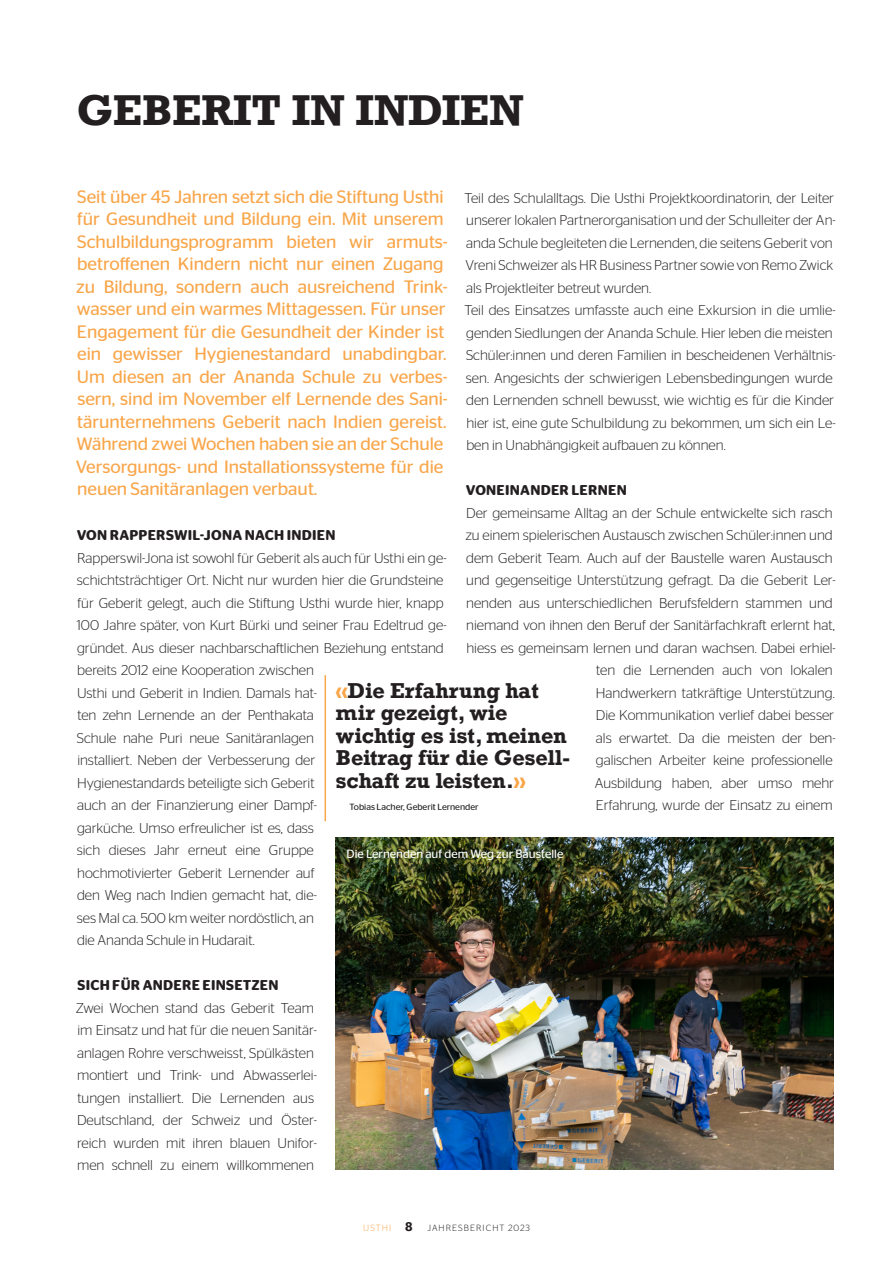
<style>
.page{position:relative;width:893px;height:1263px;background:#fff}
.page>*{position:absolute;margin:0;border:0;box-sizing:border-box;transform-origin:0 0}
.Headline{font:700 40.5px "Rockwell";color:#231f20}
.Zitat{font:700 20.25px/22.5px "Rockwell";color:#231f20}
.t1{font:18px/22.5px "Stag Sans Round";color:#f9a64a}
.Editorial_lauftext{font:300 14.25px/22.5px "Stag Sans Round";color:#231f20}
.Editorial_lauftext-2{font:600 14.25px "Stag Sans Round";letter-spacing:.02em;color:#231f20}
.Bildlegenden{font:12px "Stag Sans Round";color:#fff}
.Zitat-2{font:9px "Stag Sans Round";color:#231f20}
.t2{font:300 9px "Stag Sans Round";letter-spacing:.12em;color:#231f20}
.s1{color:#f9a64a}
.s2{font-family:"Rockwell";font-weight:700;font-size:12px}
</style>
<div class="page">
<hr style="left:325px;top:675px;width:1px;height:146px;background:#f9a64a">
<img style="left:336px;top:838px;width:497px;height:331px">
<p class="Headline" style="left:77px;top:84px;width:449px">GEBERIT IN INDIEN</p>
<p class="t1" style="left:76px;top:185px;width:373px">Seit über 45 Jahren setzt sich die Stiftung Usthi für Gesundheit und Bildung ein. Mit unserem Schulbildungsprogramm bieten wir armuts&shy;betroffenen Kindern nicht nur einen Zugang zu Bildung, sondern auch ausreichend Trink&shy;wasser und ein warmes Mittagessen. Für unser Engagement für die Gesundheit der Kinder ist ein gewisser Hygienestandard unabdingbar.<br>Um diesen an der Ananda Schule zu verbes&shy;sern, sind im November elf Lernende des Sani&shy;tärunternehmens Geberit nach Indien gereist.<br>Während zwei Wochen haben sie an der Schule Versorgungs- und Installationssysteme für die neuen Sanitäranlagen verbaut.</p>
<p class="Editorial_lauftext-2" style="left:77px;top:527px;width:260px">VON RAPPERSWIL-JONA NACH INDIEN</p>
<p class="Editorial_lauftext" style="left:77px;top:546px;width:371px">Rapperswil-Jona ist sowohl für Geberit als auch für Usthi ein ge&shy;schichtsträchtiger Ort. Nicht nur wurden hier die Grundsteine für Geberit gelegt, auch die Stiftung Usthi wurde hier, knapp 100 Jahre später, von Kurt Bürki und seiner Frau Edeltrud ge&shy;gründet. Aus dieser nachbarschaftlichen Beziehung entstand bereits 2012 eine Kooperation zwischen<br>Usthi und Geberit in Indien. Damals hat-<br>ten zehn Lernende an der Penthakata<br>Schule nahe Puri neue Sanitäranlagen<br>installiert. Neben der Verbesserung der<br>Hygienestandards beteiligte sich Geberit<br>auch an der Finanzierung einer Dampf-<br>garküche. Umso erfreulicher ist es, dass<br>sich dieses Jahr erneut eine Gruppe<br>hochmotivierter Geberit Lernender auf<br>den Weg nach Indien gemacht hat, die-<br>ses Mal ca. 500 km weiter nordöstlich, an<br>die Ananda Schule in Hudarait.</p>
<p class="Editorial_lauftext-2" style="left:78px;top:977px;width:203px">SICH FÜR ANDERE EINSETZEN</p>
<p class="Editorial_lauftext" style="left:76px;top:996px;width:242px">Zwei Wochen stand das Geberit Team im Einsatz und hat für die neuen Sanitär&shy;anlagen Rohre verschweisst, Spülkästen montiert und Trink- und Abwasserlei&shy;tungen installiert. Die Lernenden aus Deutschland, der Schweiz und Öster&shy;reich wurden mit ihren blauen Unifor&shy;men schnell zu einem willkommenen</p>
<p class="Editorial_lauftext" style="left:464px;top:186px;width:373px">Teil des Schulalltags. Die Usthi Projektkoordinatorin, der Leiter unserer lokalen Partnerorganisation und der Schulleiter der An&shy;anda Schule begleiteten die Lernenden, die seitens Geberit von Vreni Schweizer als HR Business Partner sowie von Remo Zwick als Projektleiter betreut wurden.</p>
<p class="Editorial_lauftext" style="left:464px;top:299px;width:373px">Teil des Einsatzes umfasste auch eine Exkursion in die umlie&shy;genden Siedlungen der Ananda Schule. Hier leben die meisten Schüler:innen und deren Familien in bescheidenen Verhältnis&shy;sen. Angesichts der schwierigen Lebensbedingungen wurde den Lernenden schnell bewusst, wie wichtig es für die Kinder hier ist, eine gute Schulbildung zu bekommen, um sich ein Le&shy;ben in Unabhängigkeit aufbauen zu können.</p>
<p class="Editorial_lauftext-2" style="left:466px;top:482px;width:163px">VONEINANDER LERNEN</p>
<p class="Editorial_lauftext" style="left:465px;top:501px;width:372px;text-align:right">Der gemeinsame Alltag an der Schule entwickelte sich rasch zu einem spielerischen Austausch zwischen Schüler:innen und dem Geberit Team. Auch auf der Baustelle waren Austausch und gegenseitige Unterstützung gefragt. Da die Geberit Ler&shy;nenden aus unterschiedlichen Berufsfeldern stammen und niemand von ihnen den Beruf der Sanitärfachkraft erlernt hat, hiess es gemeinsam lernen und daran wachsen. Dabei erhiel&shy;ten die Lernenden auch von lokalen<br>Handwerkern tatkräftige Unterstützung.<br>Die Kommunikation verlief dabei besser<br>als erwartet. Da die meisten der ben-<br>galischen Arbeiter keine professionelle<br>Ausbildung haben, aber umso mehr<br>Erfahrung, wurde der Einsatz zu einem</p>
<p class="Zitat" style="left:336px;top:679px;width:235px"><span class="s1">«</span>Die Erfahrung hat mir gezeigt, wie wichtig es ist, meinen<br>Beitrag für die Gesell&shy;schaft zu leisten.<span class="s1">»</span></p>
<p class="Zitat-2" style="left:350px;top:802px;width:131px">Tobias Lacher, Geberit Lernender</p>
<p class="Bildlegenden" style="left:347px;top:847px;width:218px">Die Lernenden auf dem Weg zur Baustelle</p>
<p class="t2" style="left:363px;top:1223px;width:168px"><span class="s1">USTHI</span> <span class="s2">8</span> JAHRESBERICHT 2023</p>
</div>
